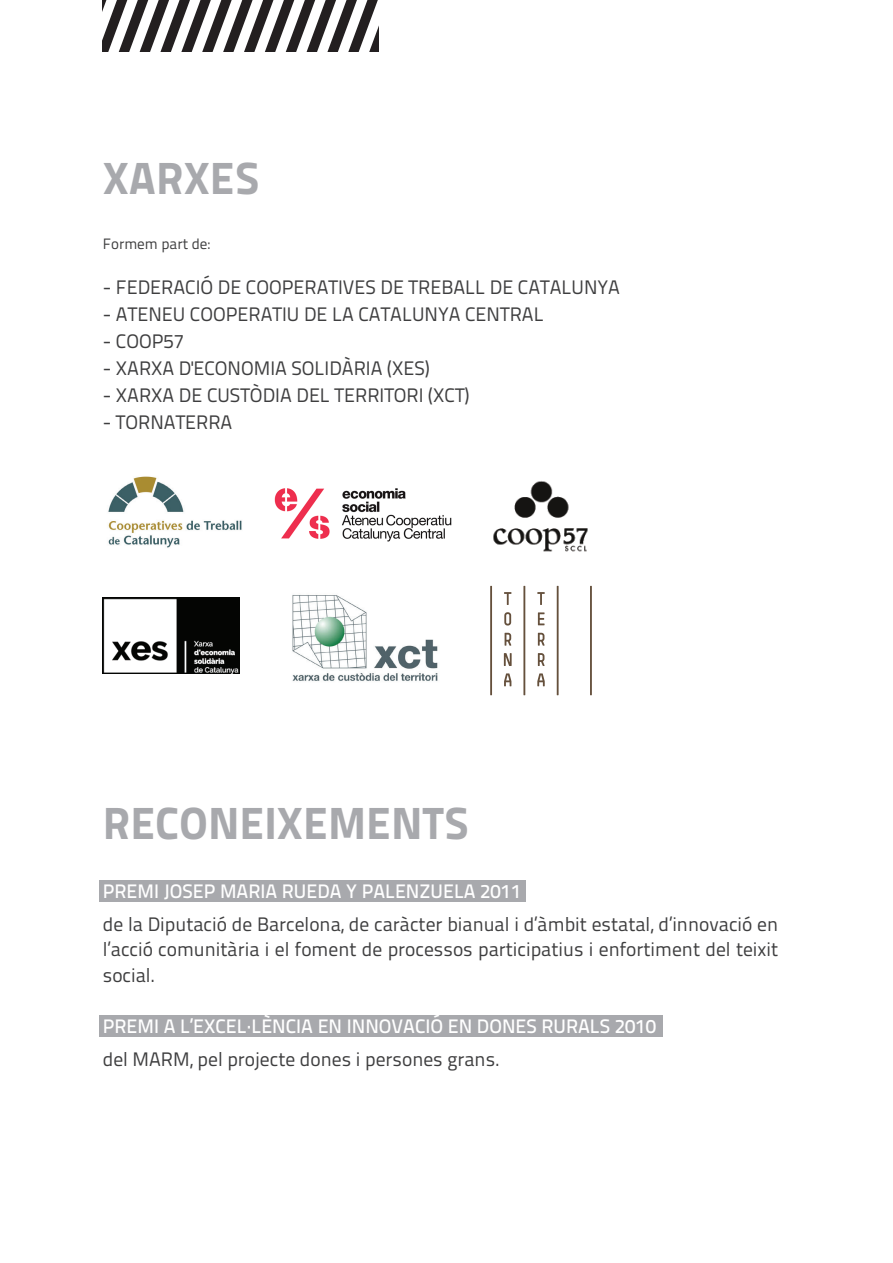
<style>
.page{position:relative;width:893px;height:1263px;background:#fff}
.page>*{position:absolute;margin:0;border:0;box-sizing:border-box;transform-origin:0 0}
.t1{font:45px "Titillium Maps 29 L 999 wt";color:#a8a9ad}
.t2{font:19.5px/25.5px "Titillium Text 25 L 400 wt";color:#3e3e3f;text-align:justify}
.t3{font:19.5px "Titillium Text 25 L 600 wt";color:#fff}
.t4{font:15px "Titillium Text 25 L 400 wt";color:#3e3e3f}
</style>
<div class="page">
<div style="left:99px;top:1015px;width:563px;height:22px;background:#a8a9ad"></div>
<div style="left:99px;top:880px;width:427px;height:22px;background:#a8a9ad"></div>
<svg style="left:103px;top:0;width:276px;height:51px"></svg>
<img style="left:493px;top:481px;width:95px;height:71px">
<img style="left:108px;top:476px;width:134px;height:72px">
<img style="left:274px;top:488px;width:178px;height:54px">
<img style="left:103px;top:597px;width:136px;height:76px">
<img style="left:292px;top:595px;width:146px;height:86px">
<svg style="left:490px;top:586px;width:102px;height:109px"></svg>
<h1 class="t1" style="left:103px;top:143px;width:157px">XARXES</h1>
<p class="t4" style="left:103px;top:233px;width:109px">Formem part de:</p>
<p class="t2" style="left:103px;top:274px;width:519px">- FEDERACIÓ DE COOPERATIVES DE TREBALL DE CATALUNYA</p>
<p class="t2" style="left:103px;top:301px;width:442px">- ATENEU COOPERATIU DE LA CATALUNYA CENTRAL</p>
<p class="t2" style="left:103px;top:328px;width:83px">- COOP57</p>
<p class="t2" style="left:103px;top:355px;width:329px">- XARXA D'ECONOMIA SOLIDÀRIA (XES)</p>
<p class="t2" style="left:103px;top:382px;width:368px">- XARXA DE CUSTÒDIA DEL TERRITORI (XCT)</p>
<p class="t2" style="left:103px;top:409px;width:131px">- TORNATERRA</p>
<h1 class="t1" style="left:103px;top:788px;width:367px">RECONEIXEMENTS</h1>
<p class="t3" style="left:103px;top:876px;width:420px">PREMI JOSEP MARIA RUEDA Y PALENZUELA 2011</p>
<p class="t2" style="left:103px;top:910px;width:677px">de la Diputació de Barcelona, de caràcter bianual i d’àmbit estatal, d’innovació en l’acció comunitària i el foment de processos participatius i enfortiment del teixit social.</p>
<p class="t3" style="left:103px;top:1011px;width:555px">PREMI A L’EXCEL·LÈNCIA EN INNOVACIÓ EN DONES RURALS 2010</p>
<p class="t2" style="left:103px;top:1045px;width:399px">del MARM, pel projecte dones i persones grans.</p>
</div>
